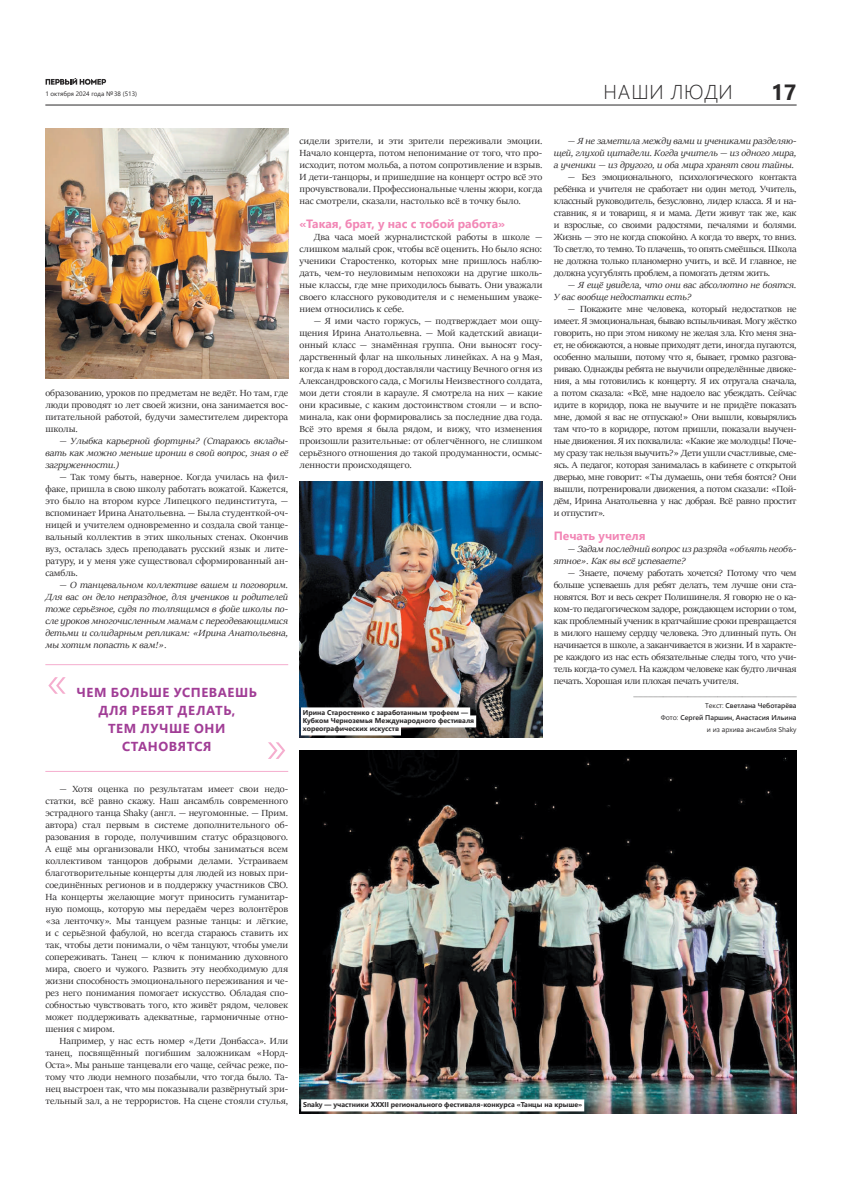
<style>
.page{position:relative;width:842px;height:1191px;background:#fff}
.page>*{position:absolute;margin:0;border:0;box-sizing:border-box;transform-origin:0 0}
.t1{font:300 50px "Segoe UI";color:#f5adce}
.t2{font:700 22px "Segoe UI";color:#2b292a}
.t3{font:300 20px "Segoe UI";letter-spacing:.045em;color:#2b292a}
.t4{font:700 13px/18px "Segoe UI";letter-spacing:.045em;color:#a13d96;text-align:center}
.t5{font:700 12px "Segoe UI";color:#f287b6}
.t6{font:10px/12px "Sitka Banner";letter-spacing:-.025em;color:#2b292a;text-align:justify;scale:1.07 1}
.t7{font:italic 10px/12px "Sitka Banner";color:#2b292a;text-align:justify;scale:1.07 1}
.t8{font:700 7px/8px "Segoe UI";color:#2b292a}
.t9{font:600 7px/12px "Segoe UI";color:#2b292a;text-align:right}
.t10{font:6.4px "Segoe UI";color:#2b292a}
.s1{font-weight:400}
</style>
<div class="page">
<svg style="left:46px;top:78px;width:60px;height:7px"></svg>
<hr style="left:45px;top:104px;width:752px;height:1px;background:#2b292a">
<hr style="left:45px;top:664px;width:243px;height:1px;background:#f5adce">
<hr style="left:45px;top:771px;width:243px;height:1px;background:#f5adce">
<img style="left:45px;top:128px;width:243px;height:250px">
<img style="left:300px;top:750px;width:497px;height:363px">
<img style="left:300px;top:481px;width:242px;height:256px">
<div style="left:301px;top:1099px;width:283px;height:12px;background:#fff"></div>
<div style="left:301px;top:707px;width:169px;height:12px;background:#fff"></div>
<div style="left:301px;top:715px;width:175px;height:12px;background:#fff"></div>
<div style="left:301px;top:723px;width:100px;height:12px;background:#fff"></div>
<p class="t10" style="left:45px;top:88px;width:93px">1 октября 2024 года №38 (513)</p>
<h3 class="t3" style="left:603px;top:73px;width:131px">НАШИ ЛЮДИ</h3>
<h2 class="t2" style="left:771px;top:71px;width:27px">17</h2>
<p class="t6" style="left:45px;top:387px;width:228px">образованию, уроков по предметам не ведёт. Но там, где люди проводят 10 лет своей жизни, она занимается вос&shy;питательной работой, будучи заместителем директора школы.</p>
<p class="t7" style="left:45px;top:435px;width:228px;text-indent:14px">— Улыбка карьерной фортуны? (Стараюсь вклады&shy;вать как можно меньше иронии в свой вопрос, зная о её загруженности.)</p>
<p class="t6" style="left:45px;top:471px;width:228px;text-indent:14px">— Так тому быть, наверное. Когда училась на фил&shy;факе, пришла в свою школу работать вожатой. Кажется, это было на втором курсе Липецкого пединститута, — вспоминает Ирина Анатольевна. — Была студенткой-оч&shy;ницей и учителем одновременно и создала свой танце&shy;вальный коллектив в этих школьных стенах. Окончив вуз, осталась здесь преподавать русский язык и лите&shy;ратуру, и у меня уже существовал сформированный ан&shy;самбль.</p>
<p class="t7" style="left:45px;top:579px;width:228px;text-indent:14px">— О танцевальном коллективе вашем и поговорим.<br>Для вас он дело непраздное, для учеников и родителей тоже серьёзное, судя по толпящимся в фойе школы по&shy;сле уроков многочисленным мамам с переодевающимися детьми и солидарным репликам: «Ирина Анатольевна, мы хотим попасть к вам!».</p>
<h1 class="t1" style="left:45px;top:634px;width:25px">«</h1>
<h3 class="t4" style="left:77px;top:682px;width:182px">ЧЕМ БОЛЬШЕ УСПЕВАЕШЬ<br>ДЛЯ РЕБЯТ ДЕЛАТЬ,<br>ТЕМ ЛУЧШЕ ОНИ<br>СТАНОВЯТСЯ</h3>
<h1 class="t1" style="left:288px;top:802px;width:25px;rotate:-180deg">«</h1>
<p class="t6" style="left:45px;top:783px;width:228px;text-indent:14px">— Хотя оценка по результатам имеет свои недо&shy;статки, всё равно скажу. Наш ансамбль современного эстрадного танца Shaky (англ. — неугомонные. — Прим. автора) стал первым в системе дополнительного об&shy;разования в городе, получившим статус образцового.<br>А ещё мы организовали НКО, чтобы заниматься всем коллективом танцоров добрыми делами. Устраиваем благотворительные концерты для людей из новых при&shy;соединённых регионов и в поддержку участников СВО.<br>На концерты желающие могут приносить гуманитар&shy;ную помощь, которую мы передаём через волонтёров «за ленточку». Мы танцуем разные танцы: и лёгкие, и с серьёзной фабулой, но всегда стараюсь ставить их так, чтобы дети понимали, о чём танцуют, чтобы умели сопереживать. Танец — ключ к пониманию духовного мира, своего и чужого. Развить эту необходимую для жизни способность эмоционального переживания и че&shy;рез него понимания помогает искусство. Обладая спо&shy;собностью чувствовать того, кто живёт рядом, человек может поддерживать адекватные, гармоничные отно&shy;шения с миром.</p>
<p class="t6" style="left:45px;top:1035px;width:228px;text-indent:14px">Например, у нас есть номер «Дети Донбасса». Или танец, посвящённый погибшим заложникам «Норд-Оста». Мы раньше танцевали его чаще, сейчас реже, по&shy;тому что люди немного позабыли, что тогда было. Та&shy;нец выстроен так, что мы показывали развёрнутый зри&shy;тельный зал, а не террористов. На сцене стояли стулья,</p>
<p class="t6" style="left:300px;top:135px;width:228px">сидели зрители, и эти зрители переживали эмоции.<br>Начало концерта, потом непонимание от того, что про&shy;исходит, потом мольба, а потом сопротивление и взрыв.<br>И дети-танцоры, и пришедшие на концерт остро всё это прочувствовали. Профессиональные члены жюри, когда нас смотрели, сказали, настолько всё в точку было.</p>
<p class="t5" style="left:300px;top:212px;width:207px">«Такая, брат, у нас с тобой работа»</p>
<p class="t6" style="left:300px;top:231px;width:228px;text-indent:14px">Два часа моей журналистской работы в школе — слишком малый срок, чтобы всё оценить. Но было ясно: ученики Старостенко, которых мне пришлось наблю&shy;дать, чем-то неуловимым непохожи на другие школь&shy;ные классы, где мне приходилось бывать. Они уважали своего классного руководителя и с неменьшим уваже&shy;нием относились к себе.</p>
<p class="t6" style="left:300px;top:315px;width:228px;text-indent:14px">— Я ими часто горжусь, — подтверждает мои ощу&shy;щения Ирина Анатольевна. — Мой кадетский авиаци&shy;онный класс — знамённая группа. Они выносят госу&shy;дарственный флаг на школьных линейках. А на 9 Мая, когда к нам в город доставляли частицу Вечного огня из Александровского сада, с Могилы Неизвестного солдата, мои дети стояли в карауле. Я смотрела на них — какие они красивые, с каким достоинством стояли — и вспо&shy;минала, как они формировались за последние два года.<br>Всё это время я была рядом, и вижу, что изменения произошли разительные: от облегчённого, не слишком серьёзного отношения до такой продуманности, осмыс&shy;ленности происходящего.</p>
<p class="t8" style="left:303px;top:708px;width:173px">Ирина Старостенко с заработанным трофеем —<br>Кубком Черноземья Международного фестиваля хореографических искусств</p>
<p class="t7" style="left:554px;top:135px;width:228px;text-indent:14px">— Я не заметила между вами и учениками разделяю&shy;щей, глухой цитадели. Когда учитель — из одного мира, а ученики — из другого, и оба мира хранят свои тайны.</p>
<p class="t6" style="left:554px;top:171px;width:228px;text-indent:14px">— Без эмоционального, психологического контакта ребёнка и учителя не сработает ни один метод. Учитель, классный руководитель, безусловно, лидер класса. Я и на&shy;ставник, я и товарищ, я и мама. Дети живут так же, как и взрослые, со своими радостями, печалями и болями.<br>Жизнь — это не когда спокойно. А когда то вверх, то вниз.<br>То светло, то темно. То плачешь, то опять смеёшься. Школа не должна только планомерно учить, и всё. И главное, не должна усугублять проблем, а помогать детям жить.</p>
<p class="t7" style="left:554px;top:279px;width:228px;text-indent:14px">— Я ещё увидела, что они вас абсолютно не боятся.<br>У вас вообще недостатки есть?</p>
<p class="t6" style="left:554px;top:303px;width:228px;text-indent:14px">— Покажите мне человека, который недостатков не имеет. Я эмоциональная, бываю вспыльчивая. Могу жёстко говорить, но при этом никому не желая зла. Кто меня зна&shy;ет, не обижаются, а новые приходят дети, иногда пугаются, особенно малыши, потому что я, бывает, громко разгова&shy;риваю. Однажды ребята не выучили определённые движе&shy;ния, а мы готовились к концерту. Я их отругала сначала, а потом сказала: «Всё, мне надоело вас убеждать. Сейчас идите в коридор, пока не выучите и не придёте показать мне, домой я вас не отпускаю!» Они вышли, ковырялись там что-то в коридоре, потом пришли, показали выучен&shy;ные движения. Я их похвалила: «Какие же молодцы! Поче&shy;му сразу так нельзя выучить?» Дети ушли счастливые, сме&shy;ясь. А педагог, которая занималась в кабинете с открытой дверью, мне говорит: «Ты думаешь, они тебя боятся? Они вышли, потренировали движения, а потом сказали: «Пой&shy;дём, Ирина Анатольевна у нас добрая. Всё равно простит и отпустит».</p>
<p class="t5" style="left:554px;top:524px;width:93px">Печать учителя</p>
<p class="t7" style="left:554px;top:543px;width:228px;text-indent:14px">— Задам последний вопрос из разряда «объять необъ&shy;ятное». Как вы всё успеваете?</p>
<p class="t6" style="left:568px;top:567px;width:215px">— Знаете, почему работать хочется? Потому что чем</p>
<p class="t6" style="left:554px;top:579px;width:228px">больше успеваешь для ребят делать, тем лучше они ста-</p>
<p class="t6" style="left:554px;top:591px;width:228px">новятся. Вот и весь секрет Полишинеля. Я говорю не о ка-</p>
<p class="t6" style="left:554px;top:603px;width:228px">ком-то педагогическом задоре, рождающем истории о том,</p>
<p class="t6" style="left:554px;top:615px;width:228px">как проблемный ученик в кратчайшие сроки превращается</p>
<p class="t6" style="left:554px;top:627px;width:228px">в милого нашему сердцу человека. Это длинный путь. Он</p>
<p class="t6" style="left:554px;top:639px;width:228px">начинается в школе, а заканчивается в жизни. И в характе-</p>
<p class="t6" style="left:554px;top:651px;width:228px">ре каждого из нас есть обязательные следы того, что учи-</p>
<p class="t6" style="left:554px;top:663px;width:228px">тель когда-то сумел. На каждом человеке как будто личная</p>
<p class="t6" style="left:554px;top:675px;width:175px">печать. Хорошая или плохая печать учителя.</p>
<p class="t6" style="left:634px;top:687px;width:154px">_________________________________</p>
<p class="t9" style="left:661px;top:699px;width:137px"><span class="s1">Текст:</span> Светлана Чеботарёва<br><span class="s1">Фото:</span> Сергей Паршин, Анастасия Ильина <span class="s1">и из архива ансамбля Shaky</span></p>
<p class="t8" style="left:303px;top:1100px;width:281px">Snaky — участники ХХХII регионального фестиваля-конкурса «Танцы на крыше»</p>
</div>
